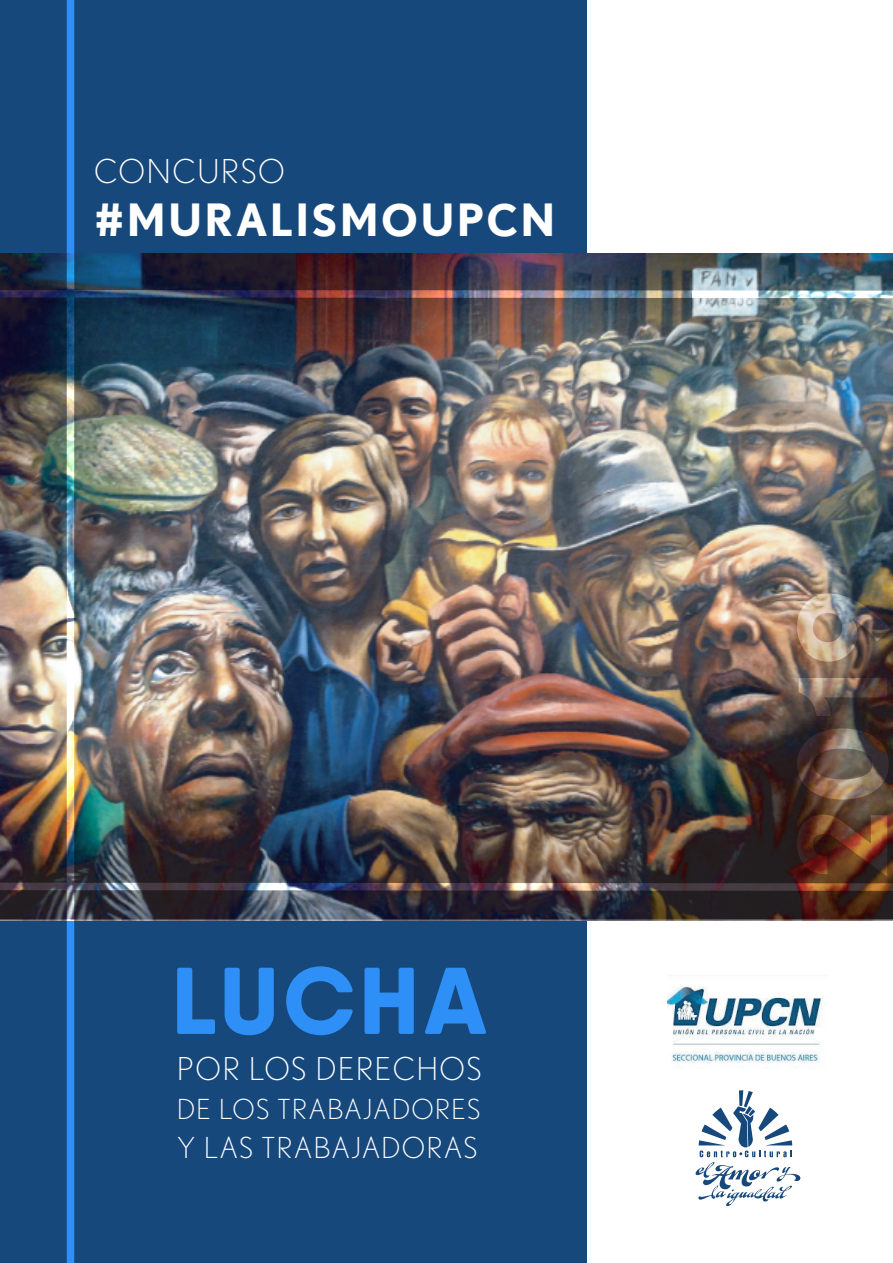
<style>
.page{position:relative;width:893px;height:1263px;background:#fff}
.page>*{position:absolute;margin:0;border:0;box-sizing:border-box;transform-origin:0 0}
.t1{font:700 44.25px "Nobel";letter-spacing:.05em;color:#fff}
.t2{font:300 32.85px "Nobel";letter-spacing:.05em;color:#fff}
.t3{font:300 31.5px "Nobel";letter-spacing:.05em;color:#fff}
.t4{font:300 28.8px "Nobel";letter-spacing:.05em;color:#fff}
.t5{font:300 27.6px "Nobel";letter-spacing:.05em;color:#fff}
</style>
<div class="page">
<div style="left:0;top:0;width:586px;height:1262px;background:#17487b"></div>
<img style="left:0;top:253px;width:893px;height:668px">
<img style="left:0;top:286px;width:893px;height:16px">
<img style="left:67px;top:0;width:7px;height:1263px">
<img style="left:0;top:814px;width:893px;height:80px">
<img style="left:797px;top:728px;width:92px;height:71px">
<svg style="left:799px;top:678px;width:88px;height:38px;background:#614f48"></svg>
<img style="left:797px;top:593px;width:94px;height:69px">
<svg style="left:177px;top:968px;width:38px;height:66px"></svg>
<svg style="left:225px;top:968px;width:49px;height:67px"></svg>
<svg style="left:286px;top:966px;width:67px;height:69px"></svg>
<svg style="left:365px;top:968px;width:49px;height:66px"></svg>
<svg style="left:425px;top:968px;width:61px;height:66px"></svg>
<svg style="left:696px;top:1090px;width:104px;height:116px"></svg>
<img style="left:668px;top:986px;width:154px;height:77px">
<p class="t2" style="left:94px;top:153px;width:192px">CONCURSO</p>
<h1 class="t1" style="left:94px;top:194px;width:463px">#MURALISMOUPCN</h1>
<p class="t3" style="left:177px;top:1050px;width:306px">POR LOS DERECHOS</p>
<p class="t5" style="left:177px;top:1093px;width:305px">DE LOS TRABAJADORES</p>
<p class="t4" style="left:177px;top:1131px;width:302px">Y LAS TRABAJADORAS</p>
</div>
